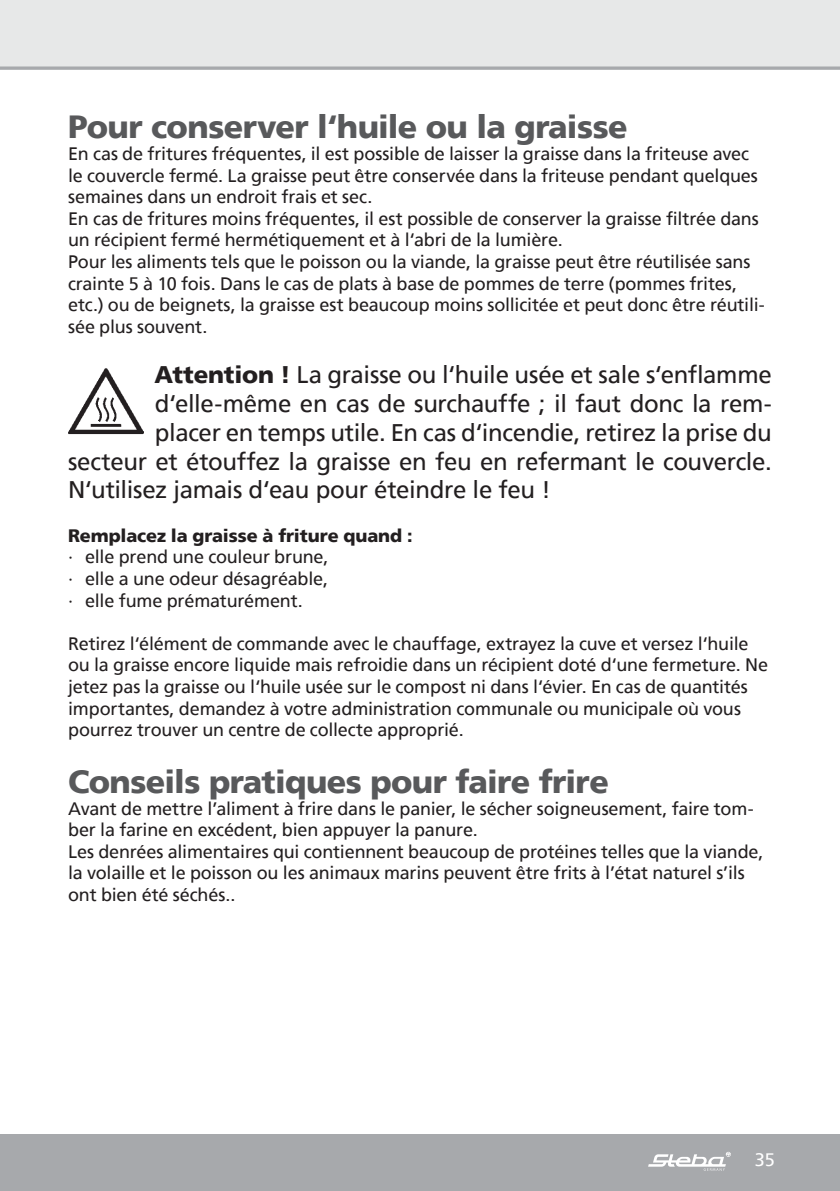
<style>
.page{position:relative;width:840px;height:1191px;background:#fff}
.page>*{position:absolute;margin:0;border:0;box-sizing:border-box;transform-origin:0 0}
.t1{font:900 32px "Frutiger";letter-spacing:-.02em;color:#58595b}
.t2{font:24px "Frutiger";letter-spacing:-.015em;color:#231f20}
.t3{font:18px/21.6px "Frutiger";letter-spacing:-.01em;color:#231f20}
.t4{font:900 18px "Frutiger";letter-spacing:-.005em;color:#231f20}
.t5{font:18px "Frutiger";color:#fff}
.s1{font-weight:900}
</style>
<div class="page">
<div style="left:0;top:0;width:839px;height:68px;background:#e7e8e8"></div>
<div style="left:0;top:1134px;width:839px;height:57px;background:#a7a9ac"></div>
<svg style="left:648px;top:1151px;width:82px;height:19px"></svg>
<svg style="left:0;top:66px;width:839px;height:4px;background:#b2b4b7"></svg>
<img style="left:68px;top:368px;width:75px;height:67px">
<h1 class="t1" style="left:68px;top:108px;width:560px">Pour conserver l‘huile ou la graisse</h1>
<p class="t3" style="left:68px;top:143px;width:697px">En cas de fritures fréquentes, il est possible de laisser la graisse dans la friteuse avec le couvercle fermé. La graisse peut être conservée dans la friteuse pendant quelques semaines dans un endroit frais et sec.<br>En cas de fritures moins fréquentes, il est possible de conserver la graisse filtrée dans un récipient fermé hermétiquement et à l‘abri de la lumière.<br>Pour les aliments tels que le poisson ou la viande, la graisse peut être réutilisée sans crainte 5 à 10 fois. Dans le cas de plats à base de pommes de terre (pommes frites, etc.) ou de beignets, la graisse est beaucoup moins sollicitée et peut donc être réutili&shy;sée plus souvent.</p>
<h2 class="t2" style="left:154px;top:361px;width:618px"><span class="s1">Attention !</span> La graisse ou l‘huile usée et sale s‘enflamme</h2>
<h2 class="t2" style="left:155px;top:389px;width:618px">d‘elle-même en cas de surchauffe ; il faut donc la rem-</h2>
<h2 class="t2" style="left:155px;top:418px;width:618px">placer en temps utile. En cas d‘incendie, retirez la prise du</h2>
<h2 class="t2" style="left:68px;top:447px;width:704px">secteur et étouffez la graisse en feu en refermant le couvercle.</h2>
<h2 class="t2" style="left:68px;top:476px;width:484px">N‘utilisez jamais d‘eau pour éteindre le feu !</h2>
<p class="t4" style="left:68px;top:524px;width:346px">Remplacez la graisse à friture quand :</p>
<p class="t3" style="left:68px;top:546px;width:262px;text-align:justify">∙ elle prend une couleur brune, ∙ elle a une odeur désagréable, ∙ elle fume prématurément.</p>
<p class="t3" style="left:68px;top:632px;width:701px">Retirez l‘élément de commande avec le chauffage, extrayez la cuve et versez l‘huile ou la graisse encore liquide mais refroidie dans un récipient doté d‘une fermeture. Ne jetez pas la graisse ou l‘huile usée sur le compost ni dans l‘évier. En cas de quantités importantes, demandez à votre administration communale ou municipale où vous pourrez trouver un centre de collecte approprié.</p>
<h1 class="t1" style="left:68px;top:762px;width:542px">Conseils pratiques pour faire frire</h1>
<p class="t3" style="left:68px;top:797px;width:696px">Avant de mettre l’aliment à frire dans le panier, le sécher soigneusement, faire tom&shy;ber la farine en excédent, bien appuyer la panure.<br>Les denrées alimentaires qui contiennent beaucoup de protéines telles que la viande, la volaille et le poisson ou les animaux marins peuvent être frits à l’état naturel s’ils ont bien été séchés..</p>
<p class="t5" style="left:754px;top:1149px;width:22px">35</p>
</div>
